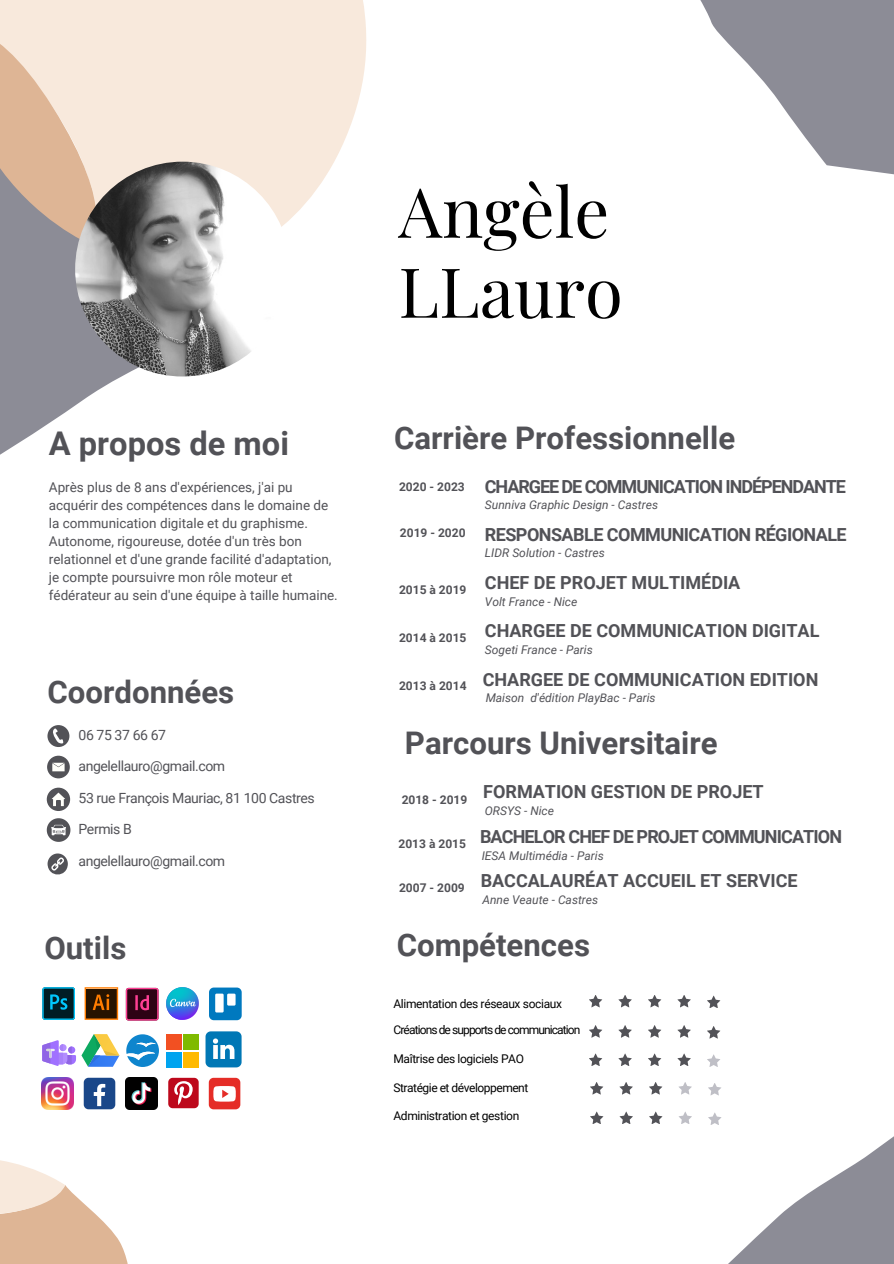
<style>
.page{position:relative;width:894px;height:1264px;background:#fff}
.page>*{position:absolute;margin:0;border:0;box-sizing:border-box;transform-origin:0 0}
.t1{font:69px/79.9px "Playfair Display";color:#000}
.t2{font:700 32.7px "Roboto";color:#525257}
.t3{font:700 31.2px "Roboto";color:#525257}
.t4{font:700 18px "Roboto";color:#525257}
.t5{font:700 18px "Roboto";letter-spacing:-.06em;color:#525257}
.t6{font:700 18px "Roboto";letter-spacing:-.05em;color:#525257}
.t7{font:700 18px "Roboto";letter-spacing:-.03em;color:#525257}
.t8{font:14.1px "Roboto";letter-spacing:-.03em;color:#525257}
.t9{font:13.5px/18px "Roboto";color:#525257}
.t10{font:italic 12px "Roboto";color:#525257}
.t11{font:12px "Roboto";letter-spacing:-.03em;color:#000}
.t12{font:12px "Roboto";letter-spacing:-.075em;color:#000}
.t13{font:700 12px "Roboto";color:#525257}
.s1{font-size:12px}
</style>
<div class="page">
<svg style="left:700px;top:0;width:193px;height:175px;fill:#8c8c96"></svg>
<svg style="left:0;top:294px;width:249px;height:161px"></svg>
<svg style="left:0;top:0;width:367px;height:294px;fill:#f8e9dc"></svg>
<svg style="left:0;top:0;width:123px;height:258px;background:#e0caba"></svg>
<svg style="left:47px;top:725px;width:22px;height:22px"></svg>
<svg style="left:47px;top:755px;width:23px;height:23px"></svg>
<svg style="left:52px;top:762px;width:13px;height:9px"></svg>
<div style="left:47px;top:787px;width:23px;height:24px;background:#525257;border-radius:50%"></div>
<svg style="left:52px;top:792px;width:13px;height:14px"></svg>
<svg style="left:47px;top:818px;width:23px;height:23px"></svg>
<svg style="left:48px;top:853px;width:20px;height:22px"></svg>
<svg style="left:42px;top:987px;width:33px;height:32px"></svg>
<svg style="left:85px;top:987px;width:33px;height:32px"></svg>
<svg style="left:126px;top:987px;width:32px;height:33px"></svg>
<svg style="left:166px;top:987px;width:33px;height:32px"></svg>
<svg style="left:209px;top:987px;width:32px;height:33px"></svg>
<svg style="left:126px;top:1034px;width:33px;height:32px"></svg>
<div style="left:166px;top:1034px;width:16px;height:16px;background:#f25022"></div>
<div style="left:183px;top:1034px;width:16px;height:16px;background:#7fba00"></div>
<div style="left:166px;top:1051px;width:16px;height:16px;background:#00a4ef"></div>
<div style="left:183px;top:1051px;width:16px;height:16px;background:#ffb900"></div>
<svg style="left:205px;top:1031px;width:36px;height:36px"></svg>
<svg style="left:42px;top:1034px;width:77px;height:32px"></svg>
<svg style="left:589px;top:995px;width:13px;height:12px"></svg>
<svg style="left:618px;top:995px;width:13px;height:12px"></svg>
<svg style="left:648px;top:995px;width:13px;height:12px"></svg>
<svg style="left:677px;top:995px;width:13px;height:12px"></svg>
<svg style="left:707px;top:995px;width:13px;height:13px"></svg>
<svg style="left:589px;top:1025px;width:13px;height:12px"></svg>
<svg style="left:618px;top:1025px;width:13px;height:12px"></svg>
<svg style="left:648px;top:1025px;width:13px;height:12px"></svg>
<svg style="left:677px;top:1025px;width:13px;height:12px"></svg>
<svg style="left:707px;top:1026px;width:13px;height:12px"></svg>
<svg style="left:589px;top:1053px;width:13px;height:13px"></svg>
<svg style="left:618px;top:1053px;width:13px;height:13px"></svg>
<svg style="left:648px;top:1053px;width:13px;height:13px"></svg>
<svg style="left:677px;top:1053px;width:13px;height:13px"></svg>
<svg style="left:707px;top:1054px;width:13px;height:13px"></svg>
<svg style="left:590px;top:1082px;width:13px;height:12px"></svg>
<svg style="left:619px;top:1082px;width:13px;height:12px"></svg>
<svg style="left:649px;top:1082px;width:13px;height:12px"></svg>
<svg style="left:678px;top:1082px;width:13px;height:12px"></svg>
<svg style="left:708px;top:1083px;width:13px;height:12px"></svg>
<svg style="left:590px;top:1111px;width:13px;height:13px"></svg>
<svg style="left:619px;top:1111px;width:13px;height:13px"></svg>
<svg style="left:649px;top:1111px;width:13px;height:13px"></svg>
<svg style="left:679px;top:1111px;width:214px;height:152px"></svg>
<img style="left:75px;top:162px;width:215px;height:214px;border-radius:50%">
<svg style="left:0;top:1077px;width:199px;height:186px"></svg>
<div style="left:209px;top:1077px;width:31px;height:32px;background:#e52d27;border-radius:5px"></div>
<svg style="left:213px;top:1086px;width:23px;height:15px"></svg>
<h2 class="t2" style="left:49px;top:425px;width:241px">A propos de moi</h2>
<p class="t9" style="left:49px;top:478px;width:290px">Après plus de 8 ans d'expériences, j'ai pu acquérir des compétences dans le domaine de la communication digitale et du graphisme.<br>Autonome, rigoureuse, dotée d'un très bon relationnel et d'une grande facilité d'adaptation, je compte poursuivre mon rôle moteur et fédérateur au sein d'une équipe à taille humaine.</p>
<h3 class="t3" style="left:47px;top:674px;width:188px">Coordonnées</h3>
<p class="t8" style="left:78px;top:726px;width:89px">06 75 37 66 67</p>
<p class="t8" style="left:78px;top:758px;width:148px">angelellauro@gmail.com</p>
<p class="t8" style="left:78px;top:789px;width:238px">53 rue François Mauriac, 81 100 Castres</p>
<p class="t8" style="left:78px;top:821px;width:55px">Permis B</p>
<p class="t8" style="left:78px;top:853px;width:148px">angelellauro@gmail.com</p>
<h3 class="t3" style="left:44px;top:930px;width:83px">Outils</h3>
<h1 class="t1" style="left:398px;top:169px;width:226px">Angèle<br>LLauro</h1>
<h3 class="t3" style="left:394px;top:420px;width:342px">Carrière Professionnelle</h3>
<h3 class="t5" style="left:399px;top:476px;width:448px"><span class="s1">2020 - 2023</span> CHARGEE DE COMMUNICATION INDÉPENDANTE</h3>
<p class="t10" style="left:485px;top:498px;width:175px">Sunniva Graphic Design - Castres</p>
<h3 class="t7" style="left:485px;top:524px;width:363px">RESPONSABLE COMMUNICATION RÉGIONALE</h3>
<p class="t10" style="left:485px;top:546px;width:121px">LIDR Solution - Castres</p>
<h3 class="t4" style="left:485px;top:572px;width:257px">CHEF DE PROJET MULTIMÉDIA</h3>
<p class="t10" style="left:485px;top:594px;width:94px">Volt France - Nice</p>
<p class="t13" style="left:400px;top:526px;width:67px">2019 - 2020</p>
<p class="t13" style="left:399px;top:583px;width:69px">2015 à 2019</p>
<h3 class="t4" style="left:399px;top:620px;width:422px"><sub>2014</sub> <sub>à</sub> <sub>2015</sub> CHARGEE DE COMMUNICATION DIGITAL</h3>
<p class="t10" style="left:485px;top:643px;width:109px">Sogeti France - Paris</p>
<h3 class="t4" style="left:399px;top:669px;width:421px"><sub>2013</sub> <sub>à</sub> <sub>2014</sub> CHARGEE DE COMMUNICATION EDITION</h3>
<p class="t10" style="left:485px;top:691px;width:171px">Maison d'édition PlayBac - Paris</p>
<h3 class="t3" style="left:405px;top:725px;width:314px">Parcours Universitaire</h3>
<h3 class="t4" style="left:401px;top:781px;width:363px"><sub>2018</sub> <sub>-</sub> <sub>2019</sub> FORMATION GESTION DE PROJET</h3>
<p class="t10" style="left:485px;top:804px;width:71px">ORSYS - Nice</p>
<h3 class="t6" style="left:398px;top:826px;width:445px"><sub>2013</sub> <sub>à</sub> <sub>2015</sub> BACHELOR CHEF DE PROJET COMMUNICATION</h3>
<p class="t10" style="left:481px;top:848px;width:124px">IESA Multimédia - Paris</p>
<h3 class="t4" style="left:399px;top:870px;width:400px"><sub>2007</sub> <sub>-</sub> <sub>2009</sub> BACCALAURÉAT ACCUEIL ET SERVICE</h3>
<p class="t10" style="left:482px;top:892px;width:117px">Anne Veaute - Castres</p>
<h3 class="t3" style="left:396px;top:926px;width:195px">Compétences</h3>
<p class="t11" style="left:393px;top:996px;width:170px">Alimentation des réseaux sociaux</p>
<p class="t12" style="left:393px;top:1023px;width:188px">Créations de supports de communication</p>
<p class="t11" style="left:393px;top:1051px;width:132px">Maîtrise des logiciels PAO</p>
<p class="t11" style="left:393px;top:1080px;width:136px">Stratégie et développement</p>
<p class="t11" style="left:393px;top:1108px;width:127px">Administration et gestion</p>
</div>
